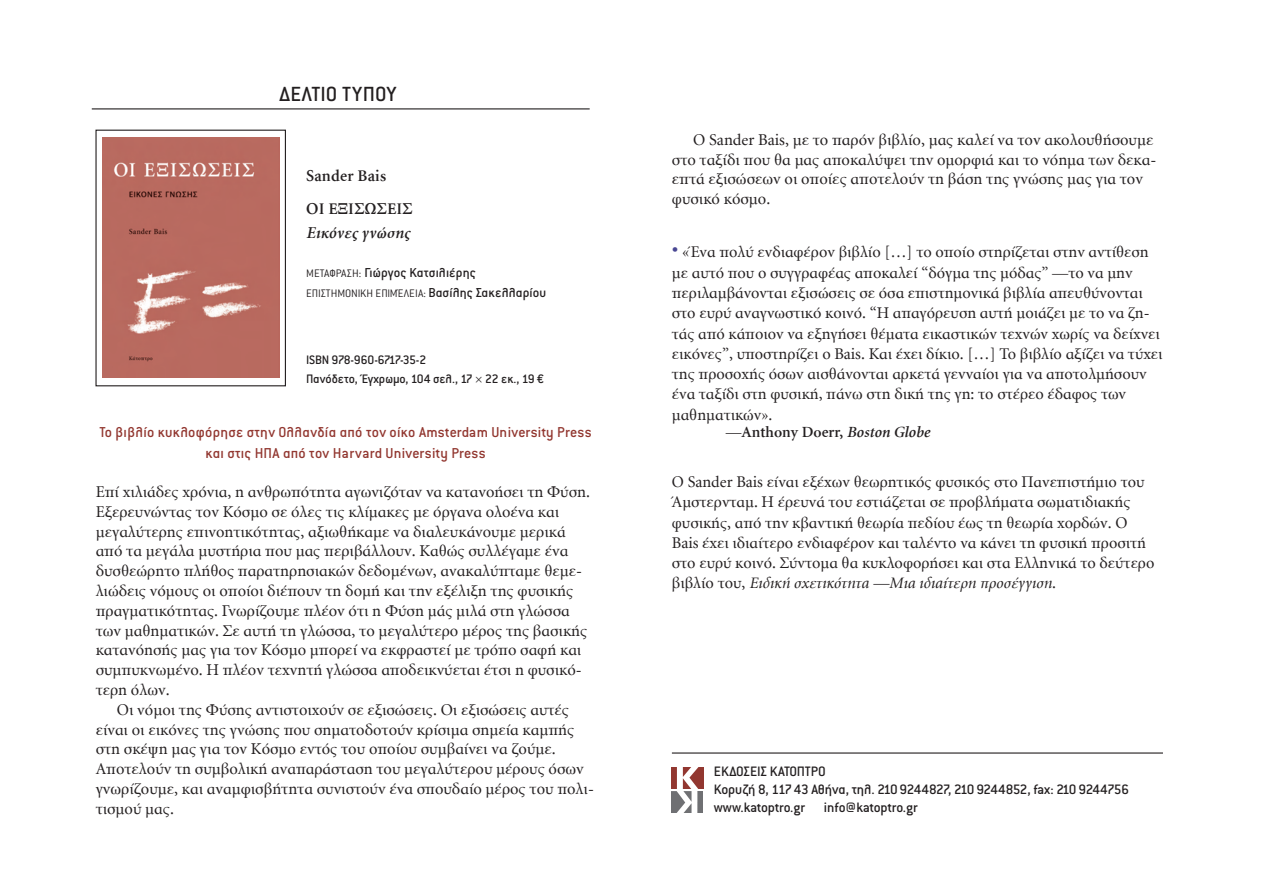
<style>
.page{position:relative;width:1263px;height:893px;background:#fff}
.page>*{position:absolute;margin:0;border:0;box-sizing:border-box;transform-origin:0 0}
.t1{font:500 22.5px "Conduit ITC Hel";letter-spacing:.01em;color:#231f20}
.t2{font:600 16.5px "Minion Greek";letter-spacing:.01em;color:#231f20}
.t3{font:italic 600 16.5px "Minion Greek";letter-spacing:.01em;color:#231f20}
.t4{font:16.35px/19.8px "Minion Greek";color:#231f20}
.t5{font:16.2px/20.2px "Minion Greek";color:#231f20}
.t6{font:500 15.75px "Conduit ITC Hel";letter-spacing:.02em;color:#923730}
.t7{font:600 15.75px "Minion Greek";color:#231f20}
.t8{font:500 15px "Conduit ITC Hel";letter-spacing:-.015em;color:#231f20}
.t9{font:500 14.25px "Conduit ITC Hel";letter-spacing:.01em;color:#231f20}
.t10{font:500 13.5px "Conduit ITC Hel";color:#231f20}
.t11{font:500 13.5px "Conduit ITC Hel";letter-spacing:-.05em;color:#231f20}
.t12{font:300 12px "Conduit ITC Hel";letter-spacing:-.005em;color:#231f20}
.s1{font-weight:300;font-size:12px}
.s2{font-weight:500;font-size:14.25px}
.s3{font-size:22.5px;color:#494793}
.s4{font-weight:400}
.s5{font-style:italic}
</style>
<div class="page">
<div style="left:95px;top:130px;width:191px;height:256px;border:1px solid #231f20"></div>
<hr style="left:92px;top:108px;width:498px;height:1px;background:#231f20">
<hr style="left:672px;top:752px;width:491px;height:2px;background:#231f20">
<img style="left:672px;top:767px;width:31px;height:21px">
<img style="left:672px;top:791px;width:31px;height:21px">
<img style="left:103px;top:138px;width:176px;height:240px">
<p class="t1" style="left:279px;top:83px;width:119px">ΔΕΛΤΙΟ ΤΥΠΟΥ</p>
<p class="t2" style="left:306px;top:168px;width:81px">Sander Bais</p>
<p class="t2" style="left:306px;top:201px;width:108px">ΟΙ ΕΞΙΣΩΣΕΙΣ</p>
<p class="t3" style="left:306px;top:225px;width:106px">Εικόνες γνώσης</p>
<p class="t9" style="left:306px;top:265px;width:171px"><span class="s1">ΜΕΤΑΦΡΑΣΗ:</span> Γιώργος Κατσιλιέρης</p>
<p class="t12" style="left:306px;top:287px;width:242px">ΕΠΙΣΤΗΜΟΝΙΚΗ ΕΠΙΜΈΛΕΙΑ: <span class="s2">Βασίλης Σακελλαρίου</span></p>
<p class="t11" style="left:306px;top:353px;width:122px">ISBN 978-960-6717-35-2</p>
<p class="t10" style="left:306px;top:372px;width:239px">Πανόδετο, Έγχρωμο, 104 σελ., 17 22 εκ., 19 €</p>
<p class="t6" style="left:99px;top:424px;width:494px">Το βιβλίο κυκλοφόρησε στην Ολλανδία από τον οίκο Amsterdam University Press</p>
<p class="t6" style="left:205px;top:445px;width:282px">και στις ΗΠΑ από τον Harvard University Press</p>
<p class="t4" style="left:96px;top:482px;width:496px">Επί χιλιάδες χρόνια, η ανθρωπότητα αγωνιζόταν να κατανοήσει τη Φύση.<br>Εξερευνώντας τον Κόσμο σε όλες τις κλίμακες με όργανα ολοένα και μεγαλύτερης επινοητικότητας, αξιωθήκαμε να διαλευκάνουμε μερικά από τα μεγάλα μυστήρια που μας περιβάλλουν. Καθώς συλλέγαμε ένα δυσθεώρητο πλήθος παρατηρησιακών δεδομένων, ανακαλύπταμε θεμε&shy;λιώδεις νόμους οι οποίοι διέπουν τη δομή και την εξέλιξη της φυσικής πραγματικότητας. Γνωρίζουμε πλέον ότι η Φύση μάς μιλά στη γλώσσα των μαθηματικών. Σε αυτή τη γλώσσα, το μεγαλύτερο μέρος της βασικής κατανόησής μας για τον Κόσμο μπορεί να εκφραστεί με τρόπο σαφή και συμπυκνωμένο. Η πλέον τεχνητή γλώσσα αποδεικνύεται έτσι η φυσικό&shy;τερη όλων.</p>
<p class="t4" style="left:96px;top:700px;width:500px;text-indent:21px">Οι νόμοι της Φύσης αντιστοιχούν σε εξισώσεις. Οι εξισώσεις αυτές είναι οι εικόνες της γνώσης που σηματοδοτούν κρίσιμα σημεία καμπής στη σκέψη μας για τον Κόσμο εντός του οποίου συμβαίνει να ζούμε.<br>Αποτελούν τη συμβολική αναπαράσταση του μεγαλύτερου μέρους όσων γνωρίζουμε, και αναμφισβήτητα συνιστούν ένα σπουδαίο μέρος του πολι&shy;τισμού μας.</p>
<p class="t4" style="left:672px;top:130px;width:486px;text-indent:21px">Ο Sander Bais, με το παρόν βιβλίο, μας καλεί να τον ακολουθήσουμε στο ταξίδι που θα μας αποκαλύψει την ομορφιά και το νόημα των δεκα&shy;επτά εξισώσεων οι οποίες αποτελούν τη βάση της γνώσης μας για τον φυσικό κόσμο.</p>
<p class="t5" style="left:672px;top:243px;width:492px"><span class="s3">•</span> «Ένα πολύ ενδιαφέρον βιβλίο […] το οποίο στηρίζεται στην αντίθεση με αυτό που ο συγγραφέας αποκαλεί “δόγμα της μόδας” ―το να μην περιλαμβάνονται εξισώσεις σε όσα επιστημονικά βιβλία απευθύνονται στο ευρύ αναγνωστικό κοινό. “Η απαγόρευση αυτή μοιάζει με το να ζη&shy;τάς από κάποιον να εξηγήσει θέματα εικαστικών τεχνών χωρίς να δείχνει εικόνες”, υποστηρίζει ο Bais. Και έχει δίκιο. […] Το βιβλίο αξίζει να τύχει της προσοχής όσων αισθάνονται αρκετά γενναίοι για να αποτολμήσουν ένα ταξίδι στη φυσική, πάνω στη δική της γη: το στέρεο έδαφος των μαθηματικών».</p>
<p class="t7" style="left:726px;top:424px;width:206px"><span class="s4">―</span>Anthony Doerr, <span class="s5">Boston Globe</span></p>
<p class="t5" style="left:672px;top:472px;width:484px">Ο Sander Bais είναι εξέχων θεωρητικός φυσικός στο Πανεπιστήμιο του Άμστερνταμ. Η έρευνά του εστιάζεται σε προβλήματα σωματιδιακής φυσικής, από την κβαντική θεωρία πεδίου έως τη θεωρία χορδών. Ο Bais έχει ιδιαίτερο ενδιαφέρον και ταλέντο να κάνει τη φυσική προσιτή στο ευρύ κοινό. Σύντομα θα κυκλοφορήσει και στα Ελληνικά το δεύτερο βιβλίο του, <span class="s5">Ειδική σχετικότητα ―Μια ιδιαίτερη προσέγγιση</span>.</p>
<p class="t8" style="left:714px;top:764px;width:114px">ΕΚΔΟΣΕΙΣ ΚΑΤΟΠΤΡΟ</p>
<p class="t8" style="left:714px;top:782px;width:417px">Κορυζή 8, 117 43 Αθήνα, τηλ. 210 9244827, 210 9244852, fax: 210 9244756</p>
<p class="t8" style="left:714px;top:800px;width:93px">www.katoptro.gr</p>
<p class="t8" style="left:824px;top:800px;width:95px">info@katoptro.gr</p>
</div>
